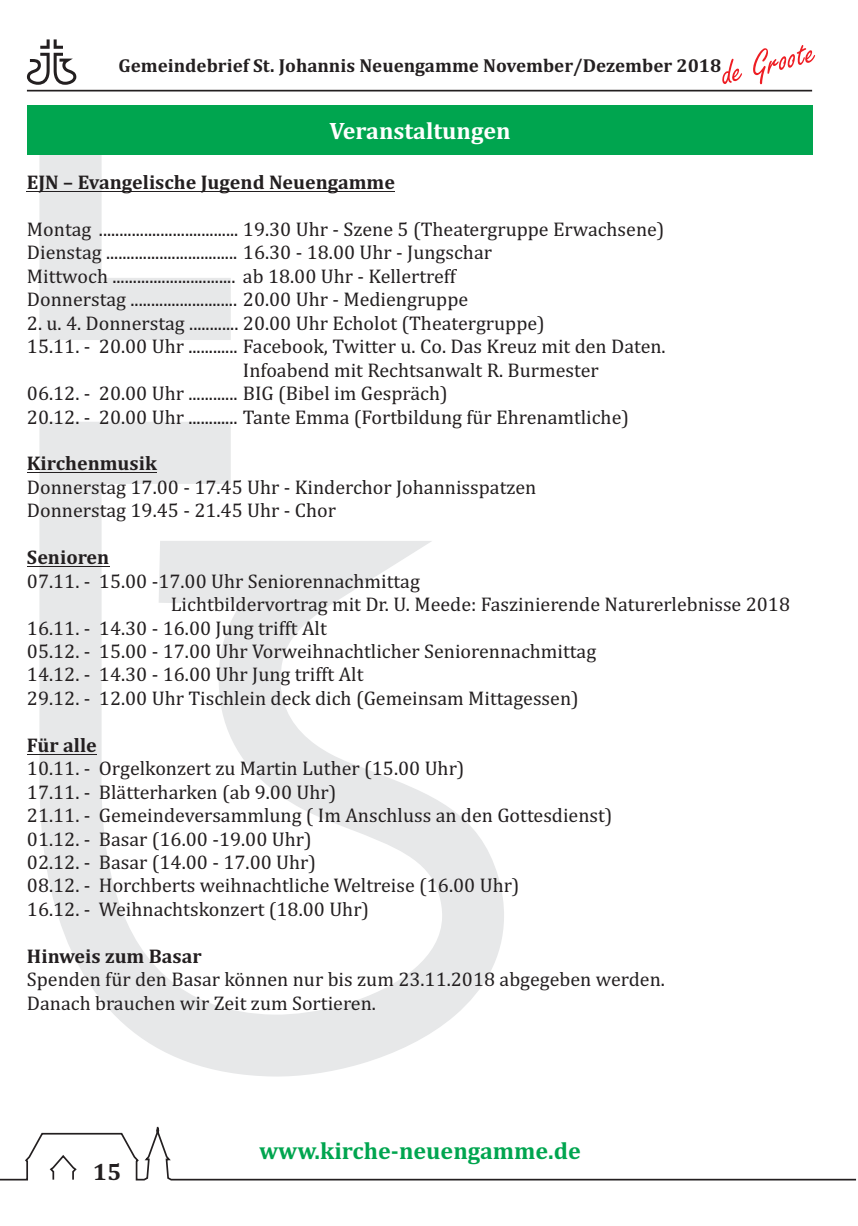
<style>
.page{position:relative;width:858px;height:1226px;background:#fff}
.page>*{position:absolute;margin:0;border:0;box-sizing:border-box;transform-origin:0 0}
.t1{font:700 24px "Cambria";color:#00a54f}
.t2{font:700 24px "Cambria";color:#fff}
.t3{font:700 24px "Cambria";color:#231f20}
.t4{font:20px/23.4px "Cambria";color:#231f20}
.t5{font:700 20px "Cambria";color:#231f20}
.t6{font:700 19px "Cambria";color:#231f20}
</style>
<div class="page">
<svg style="left:27px;top:39px;width:49px;height:46px"></svg>
<svg style="left:722px;top:45px;width:93px;height:39px"></svg>
<hr style="left:27px;top:90px;width:785px;height:2px;background:#231f20">
<svg style="left:39px;top:155px;width:465px;height:922px"></svg>
<svg style="left:0;top:1126px;width:857px;height:55px"></svg>
<div style="left:27px;top:106px;width:785px;height:49px;background:#00a54f"></div>
<hr style="left:27px;top:191px;width:368px;height:1px;background:#231f20">
<hr style="left:27px;top:472px;width:130px;height:1px;background:#231f20">
<hr style="left:27px;top:566px;width:82px;height:1px;background:#231f20">
<hr style="left:27px;top:754px;width:70px;height:1px;background:#231f20">
<p class="t6" style="left:118px;top:59px;width:604px">Gemeindebrief St. Johannis Neuengamme November/Dezember 2018</p>
<p class="t2" style="left:329px;top:122px;width:183px">Veranstaltungen</p>
<p class="t5" style="left:27px;top:175px;width:370px">EJN – Evangelische Jugend Neuengamme</p>
<p class="t4" style="left:27px;top:219px;width:639px">Montag .................................. 19.30 Uhr - Szene 5 (Theatergruppe Erwachsene)<br>Dienstag ................................ 16.30 - 18.00 Uhr - Jungschar<br>Mittwoch .............................. ab 18.00 Uhr - Kellertreff<br>Donnerstag .......................... 20.00 Uhr - Mediengruppe</p>
<p class="t4" style="left:27px;top:313px;width:519px">2. u. 4. Donnerstag ............ 20.00 Uhr Echolot (Theatergruppe)</p>
<p class="t4" style="left:27px;top:337px;width:640px">15.11. - 20.00 Uhr ............ Facebook, Twitter u. Co. Das Kreuz mit den Daten.</p>
<p class="t4" style="left:243px;top:360px;width:357px">Infoabend mit Rechtsanwalt R. Burmester</p>
<p class="t4" style="left:27px;top:384px;width:422px">06.12. - 20.00 Uhr ............ BIG (Bibel im Gespräch)</p>
<p class="t4" style="left:27px;top:407px;width:604px">20.12. - 20.00 Uhr ............ Tante Emma (Fortbildung für Ehrenamtliche)</p>
<p class="t5" style="left:27px;top:456px;width:131px">Kirchenmusik</p>
<p class="t4" style="left:27px;top:477px;width:511px">Donnerstag 17.00 - 17.45 Uhr - Kinderchor Johannisspatzen<br>Donnerstag 19.45 - 21.45 Uhr - Chor</p>
<p class="t5" style="left:27px;top:550px;width:84px">Senioren</p>
<p class="t4" style="left:27px;top:571px;width:394px">07.11. - 15.00 -17.00 Uhr Seniorennachmittag</p>
<p class="t4" style="left:171px;top:595px;width:621px">Lichtbildervortrag mit Dr. U. Meede: Faszinierende Naturerlebnisse 2018</p>
<p class="t4" style="left:27px;top:618px;width:301px">16.11. - 14.30 - 16.00 Jung trifft Alt</p>
<p class="t4" style="left:27px;top:642px;width:571px">05.12. - 15.00 - 17.00 Uhr Vorweihnachtlicher Seniorennachmittag</p>
<p class="t4" style="left:27px;top:665px;width:338px">14.12. - 14.30 - 16.00 Uhr Jung trifft Alt</p>
<p class="t4" style="left:27px;top:688px;width:553px">29.12. - 12.00 Uhr Tischlein deck dich (Gemeinsam Mittagessen)</p>
<p class="t5" style="left:27px;top:738px;width:71px">Für alle</p>
<p class="t4" style="left:27px;top:759px;width:587px">10.11. - Orgelkonzert zu Martin Luther (15.00 Uhr)<br>17.11. - Blätterharken (ab 9.00 Uhr)<br>21.11. - Gemeindeversammlung ( Im Anschluss an den Gottesdienst)<br>01.12. - Basar (16.00 -19.00 Uhr)<br>02.12. - Basar (14.00 - 17.00 Uhr)<br>08.12. - Horchberts weihnachtliche Weltreise (16.00 Uhr)<br>16.12. - Weihnachtskonzert (18.00 Uhr)</p>
<p class="t5" style="left:27px;top:949px;width:176px">Hinweis zum Basar</p>
<p class="t4" style="left:27px;top:970px;width:640px">Spenden für den Basar können nur bis zum 23.11.2018 abgegeben werden.<br>Danach brauchen wir Zeit zum Sortieren.</p>
<p class="t3" style="left:93px;top:1163px;width:30px">15</p>
<p class="t1" style="left:259px;top:1142px;width:323px">www.kirche-neuengamme.de</p>
</div>
